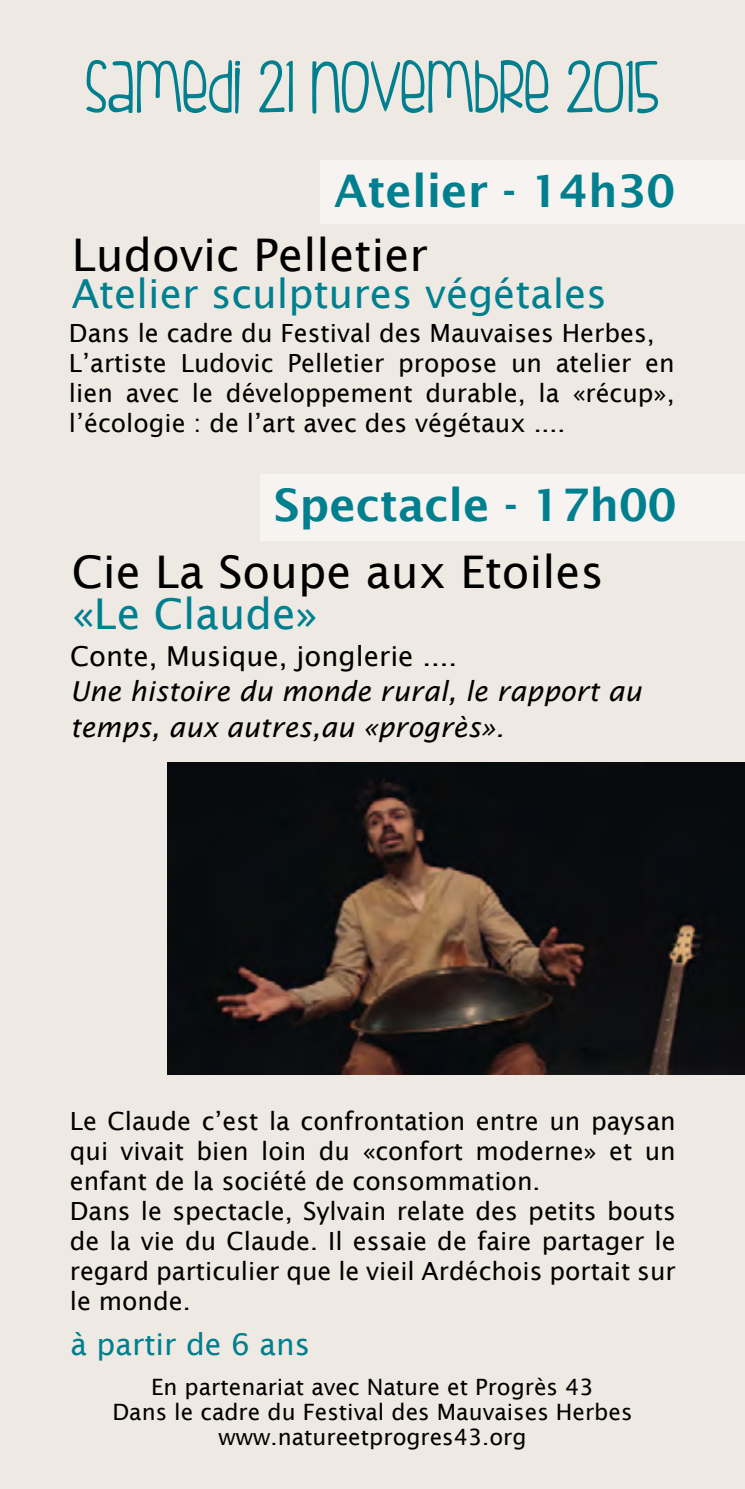
<style>
.page{position:relative;width:745px;height:1489px;background:#fff}
.page>*{position:absolute;margin:0;border:0;box-sizing:border-box;transform-origin:0 0}
.t1{font:77.5px "FIS Hfingers";color:#007f8e}
.t2{font:45px "Lucida Sans";color:#000}
.t3{font:600 45px "Lucida Sans";color:#007f8e}
.t4{font:42.5px "Lucida Sans";color:#007f8e}
.t5{font:40px "Lucida Sans";color:#007f8e}
.t6{font:30px "Lucida Sans";color:#007f8e}
.t7{font:italic 27.5px/35px "Lucida Sans";color:#000}
.t8{font:27.5px "Lucida Sans";color:#000}
.t9{font:25px/30px "Lucida Sans";color:#000}
.t10{font:22.5px/25px "Lucida Sans";color:#000;text-align:center}
</style>
<div class="page">
<div style="left:0;top:0;width:744px;height:1488px;background:#efe9e3"></div>
<div style="left:320px;top:160px;width:424px;height:63px;background:#f6f3f0"></div>
<div style="left:259px;top:474px;width:485px;height:66px;background:#f6f3f0"></div>
<img style="left:167px;top:763px;width:577px;height:311px">
<h1 class="t1" style="left:86px;top:44px;width:574px">SAMEDI 21 NOVEMBRE 2015</h1>
<h2 class="t3" style="left:334px;top:165px;width:342px">Atelier - 14h30</h2>
<h2 class="t2" style="left:72px;top:229px;width:357px">Ludovic Pelletier</h2>
<h3 class="t5" style="left:72px;top:271px;width:536px">Atelier sculptures végétales</h3>
<p class="t9" style="left:69px;top:318px;width:607px">Dans le cadre du Festival des Mauvaises Herbes, L’artiste Ludovic Pelletier propose un atelier en lien avec le développement durable, la «récup», l’écologie : de l’art avec des végétaux ....</p>
<h2 class="t3" style="left:274px;top:479px;width:404px">Spectacle - 17h00</h2>
<h2 class="t2" style="left:72px;top:546px;width:533px">Cie La Soupe aux Etoiles</h2>
<h3 class="t4" style="left:72px;top:590px;width:248px">«Le Claude»</h3>
<p class="t8" style="left:70px;top:641px;width:388px">Conte, Musique, jonglerie ....</p>
<p class="t7" style="left:70px;top:674px;width:572px">Une histoire du monde rural, le rapport au temps, aux autres,au «progrès».</p>
<p class="t9" style="left:70px;top:1105px;width:607px">Le Claude c’est la confrontation entre un paysan qui vivait bien loin du «confort moderne» et un enfant de la société de consommation.<br>Dans le spectacle, Sylvain relate des petits bouts de la vie du Claude. Il essaie de faire partager le regard particulier que le vieil Ardéchois portait sur le monde.</p>
<p class="t6" style="left:70px;top:1326px;width:241px">à partir de 6 ans</p>
<p class="t10" style="left:112px;top:1373px;width:521px">En partenariat avec Nature et Progrès 43<br>Dans le cadre du Festival des Mauvaises Herbes www.natureetprogres43.org</p>
</div>
